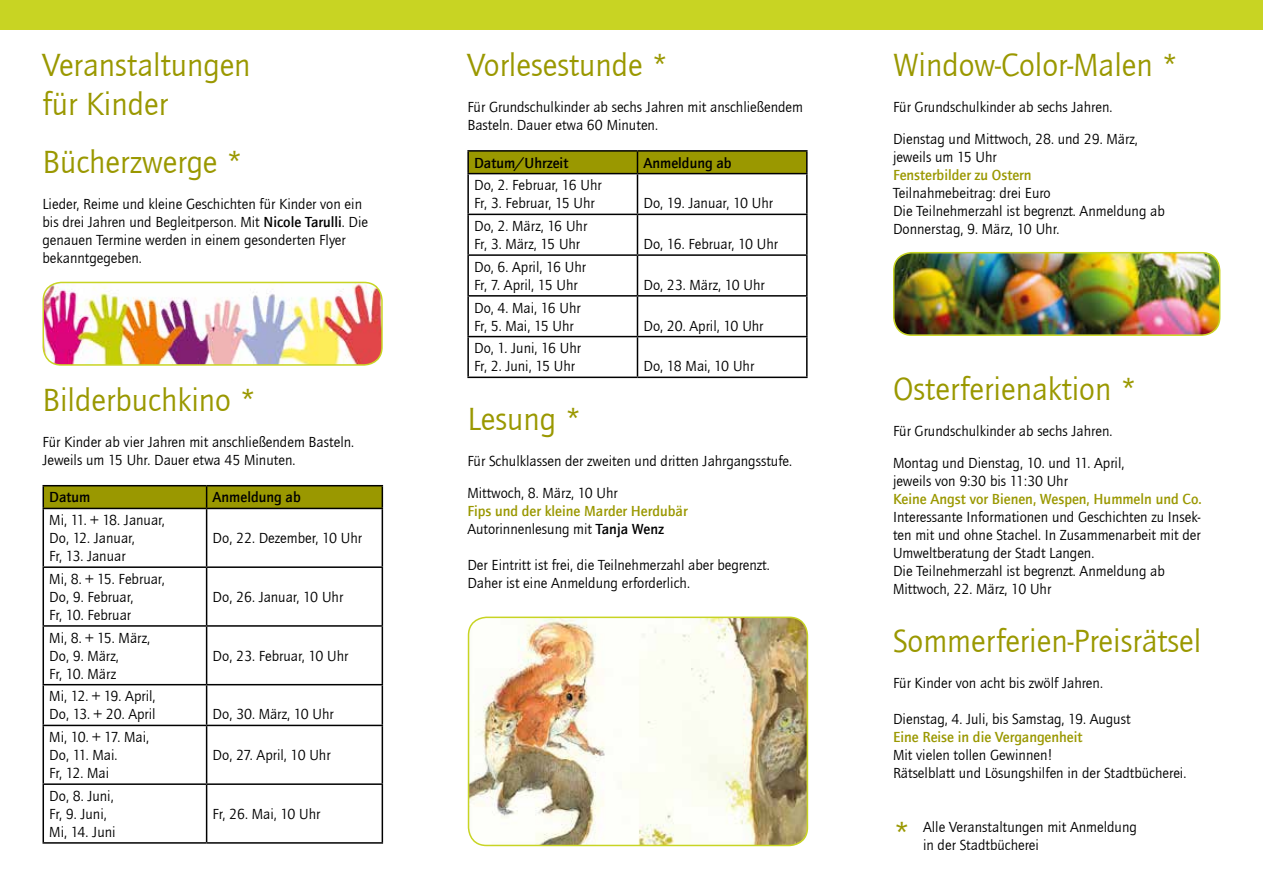
<style>
.page{position:relative;width:1263px;height:893px;background:#fff}
.page>*{position:absolute;margin:0;border:0;box-sizing:border-box;transform-origin:0 0}
.t1{font:33px/39.6px "ITC Quay Sans Com";color:#9a9800}
.t2{font:15px/18px "ITC Quay Sans Com";color:#000}
.t3{font:500 15px/18px "ITC Quay Sans Com";color:#9a9800}
.t4{font:500 15px "ITC Quay Sans Com";color:#000}
.s1{font-weight:500}
.s2{font-weight:400;color:#000}
.s3{color:#000}
</style>
<div class="page">
<div style="left:0;top:0;width:1263px;height:30px;background:#c8d423"></div>
<hr style="left:43px;top:485px;width:164px;height:1px;background:#000">
<hr style="left:207px;top:485px;width:176px;height:1px;background:#000">
<svg style="left:43px;top:486px;width:340px;height:22px;background:#929100"></svg>
<hr style="left:43px;top:508px;width:164px;height:1px;background:#000">
<hr style="left:43px;top:509px;width:1px;height:57px;background:#000">
<hr style="left:207px;top:508px;width:176px;height:1px;background:#000">
<hr style="left:206px;top:509px;width:1px;height:57px;background:#000">
<hr style="left:382px;top:509px;width:1px;height:57px;background:#000">
<hr style="left:43px;top:566px;width:164px;height:2px;background:#000">
<hr style="left:43px;top:568px;width:1px;height:57px;background:#000">
<hr style="left:207px;top:566px;width:176px;height:2px;background:#000">
<hr style="left:206px;top:568px;width:1px;height:57px;background:#000">
<hr style="left:382px;top:568px;width:1px;height:57px;background:#000">
<hr style="left:43px;top:625px;width:164px;height:2px;background:#000">
<hr style="left:43px;top:627px;width:1px;height:57px;background:#000">
<hr style="left:207px;top:625px;width:176px;height:2px;background:#000">
<hr style="left:206px;top:627px;width:1px;height:57px;background:#000">
<hr style="left:382px;top:627px;width:1px;height:57px;background:#000">
<hr style="left:43px;top:684px;width:164px;height:1px;background:#000">
<hr style="left:43px;top:685px;width:1px;height:40px;background:#000">
<hr style="left:207px;top:684px;width:176px;height:1px;background:#000">
<hr style="left:206px;top:685px;width:1px;height:40px;background:#000">
<hr style="left:382px;top:685px;width:1px;height:40px;background:#000">
<hr style="left:43px;top:725px;width:164px;height:1px;background:#000">
<hr style="left:43px;top:726px;width:1px;height:57px;background:#000">
<hr style="left:207px;top:725px;width:176px;height:1px;background:#000">
<hr style="left:206px;top:726px;width:1px;height:57px;background:#000">
<hr style="left:382px;top:726px;width:1px;height:57px;background:#000">
<hr style="left:43px;top:783px;width:164px;height:2px;background:#000">
<hr style="left:43px;top:785px;width:1px;height:57px;background:#000">
<hr style="left:207px;top:783px;width:176px;height:2px;background:#000">
<hr style="left:206px;top:785px;width:1px;height:57px;background:#000">
<hr style="left:382px;top:785px;width:1px;height:57px;background:#000">
<hr style="left:43px;top:842px;width:164px;height:2px;background:#000">
<hr style="left:207px;top:842px;width:176px;height:2px;background:#000">
<hr style="left:467px;top:150px;width:170px;height:2px;background:#000">
<hr style="left:467px;top:152px;width:2px;height:21px;background:#000">
<hr style="left:637px;top:150px;width:170px;height:2px;background:#000">
<svg style="left:468px;top:151px;width:339px;height:22px;background:#939100"></svg>
<hr style="left:467px;top:173px;width:170px;height:1px;background:#000">
<hr style="left:467px;top:174px;width:2px;height:40px;background:#000">
<hr style="left:637px;top:173px;width:170px;height:1px;background:#000">
<hr style="left:637px;top:174px;width:1px;height:40px;background:#000">
<hr style="left:806px;top:174px;width:1px;height:40px;background:#000">
<hr style="left:467px;top:214px;width:170px;height:1px;background:#000">
<hr style="left:467px;top:215px;width:2px;height:39px;background:#000">
<hr style="left:637px;top:214px;width:170px;height:1px;background:#000">
<hr style="left:637px;top:215px;width:1px;height:39px;background:#000">
<hr style="left:806px;top:215px;width:1px;height:39px;background:#000">
<hr style="left:467px;top:254px;width:170px;height:2px;background:#000">
<hr style="left:467px;top:256px;width:2px;height:39px;background:#000">
<hr style="left:637px;top:254px;width:170px;height:2px;background:#000">
<hr style="left:637px;top:256px;width:1px;height:39px;background:#000">
<hr style="left:806px;top:256px;width:1px;height:39px;background:#000">
<hr style="left:467px;top:295px;width:170px;height:2px;background:#000">
<hr style="left:467px;top:297px;width:2px;height:39px;background:#000">
<hr style="left:637px;top:295px;width:170px;height:2px;background:#000">
<hr style="left:637px;top:297px;width:1px;height:39px;background:#000">
<hr style="left:806px;top:297px;width:1px;height:39px;background:#000">
<hr style="left:467px;top:336px;width:170px;height:1px;background:#000">
<hr style="left:467px;top:337px;width:2px;height:40px;background:#000">
<hr style="left:637px;top:336px;width:170px;height:1px;background:#000">
<hr style="left:637px;top:337px;width:1px;height:40px;background:#000">
<hr style="left:806px;top:337px;width:1px;height:40px;background:#000">
<hr style="left:467px;top:377px;width:170px;height:1px;background:#000">
<hr style="left:637px;top:377px;width:170px;height:1px;background:#000">
<img style="left:43px;top:282px;width:339px;height:83px">
<div style="left:43px;top:282px;width:340px;height:84px;border:2px solid #c8d423;border-radius:18px"></div>
<img style="left:468px;top:617px;width:339px;height:228px">
<div style="left:468px;top:617px;width:340px;height:229px;border:2px solid #c8d423;border-radius:18px"></div>
<img style="left:894px;top:253px;width:326px;height:82px">
<div style="left:893px;top:252px;width:327px;height:84px;border:2px solid #c8d423;border-radius:18px"></div>
<h1 class="t1" style="left:43px;top:44px;width:210px">Veranstaltungen für Kinder</h1>
<h1 class="t1" style="left:43px;top:142px;width:202px">Bücherzwerge *</h1>
<p class="t2" style="left:43px;top:195px;width:327px">Lieder, Reime und kleine Geschichten für Kinder von ein bis drei Jahren und Begleitperson. Mit <span class="s1">Nicole Tarulli</span>. Die genauen Termine werden in einem gesonderten Flyer bekanntgegeben.</p>
<h1 class="t1" style="left:43px;top:379px;width:216px">Bilderbuchkino *</h1>
<p class="t2" style="left:43px;top:432px;width:313px">Für Kinder ab vier Jahren mit anschließendem Basteln.<br>Jeweils um 15 Uhr. Dauer etwa 45 Minuten.</p>
<p class="t4" style="left:49px;top:488px;width:43px">Datum</p>
<p class="t4" style="left:213px;top:488px;width:90px">Anmeldung ab</p>
<p class="t2" style="left:49px;top:511px;width:117px">Mi, 11. + 18. Januar,<br>Do, 12. Januar,<br>Fr, 13. Januar</p>
<p class="t2" style="left:213px;top:529px;width:151px">Do, 22. Dezember, 10 Uhr</p>
<p class="t2" style="left:49px;top:570px;width:117px">Mi, 8. + 15. Februar,<br>Do, 9. Februar,<br>Fr, 10. Februar</p>
<p class="t2" style="left:49px;top:628px;width:102px">Mi, 8. + 15. März,<br>Do, 9. März,<br>Fr, 10. März</p>
<p class="t2" style="left:49px;top:687px;width:108px">Mi, 12. + 19. April,<br>Do, 13. + 20. April</p>
<p class="t2" style="left:49px;top:728px;width:101px">Mi, 10. + 17. Mai,<br>Do, 11. Mai.<br>Fr, 12. Mai</p>
<p class="t2" style="left:49px;top:787px;width:68px">Do, 8. Juni,<br>Fr, 9. Juni,<br>Mi, 14. Juni</p>
<p class="t2" style="left:213px;top:588px;width:132px">Do, 26. Januar, 10 Uhr</p>
<p class="t2" style="left:213px;top:646px;width:137px">Do, 23. Februar, 10 Uhr</p>
<p class="t2" style="left:213px;top:705px;width:123px">Do, 30. März, 10 Uhr</p>
<p class="t2" style="left:213px;top:746px;width:120px">Do, 27. April, 10 Uhr</p>
<p class="t2" style="left:213px;top:805px;width:109px">Fr, 26. Mai, 10 Uhr</p>
<h1 class="t1" style="left:467px;top:44px;width:203px">Vorlesestunde *</h1>
<p class="t2" style="left:467px;top:97px;width:337px">Für Grundschulkinder ab sechs Jahren mit anschließendem<br>Basteln. Dauer etwa 60 Minuten.</p>
<p class="t4" style="left:474px;top:153px;width:96px">Datum/Uhrzeit</p>
<p class="t4" style="left:643px;top:153px;width:90px">Anmeldung ab</p>
<p class="t2" style="left:474px;top:176px;width:129px">Do, 2. Februar, 16 Uhr<br>Fr, 3. Februar, 15 Uhr</p>
<p class="t2" style="left:643px;top:194px;width:131px">Do, 19. Januar, 10 Uhr</p>
<p class="t2" style="left:474px;top:217px;width:115px">Do, 2. März, 16 Uhr<br>Fr, 3. März, 15 Uhr</p>
<p class="t2" style="left:474px;top:258px;width:113px">Do, 6. April, 16 Uhr<br>Fr, 7. April, 15 Uhr</p>
<p class="t2" style="left:474px;top:298px;width:108px">Do, 4. Mai, 16 Uhr<br>Fr, 5. Mai, 15 Uhr</p>
<p class="t2" style="left:474px;top:339px;width:108px">Do, 1. Juni, 16 Uhr<br>Fr, 2. Juni, 15 Uhr</p>
<p class="t2" style="left:643px;top:235px;width:136px">Do, 16. Februar, 10 Uhr</p>
<p class="t2" style="left:643px;top:276px;width:123px">Do, 23. März, 10 Uhr</p>
<p class="t2" style="left:643px;top:316px;width:122px">Do, 20. April, 10 Uhr</p>
<p class="t2" style="left:643px;top:357px;width:112px">Do, 18 Mai, 10 Uhr</p>
<h1 class="t1" style="left:467px;top:398px;width:116px">Lesung *</h1>
<p class="t2" style="left:467px;top:444px;width:326px;line-height:32.4px">Für Schulklassen der zweiten und dritten Jahrgangsstufe.<br>Mittwoch, 8. März, 10 Uhr</p>
<p class="t3" style="left:467px;top:502px;width:222px">Fips und der kleine Marder Herdubär<br><span class="s2">Autorinnenlesung mit</span> <span class="s3">Tanja Wenz</span></p>
<p class="t2" style="left:467px;top:556px;width:304px">Der Eintritt ist frei, die Teilnehmerzahl aber begrenzt.<br>Daher ist eine Anmeldung erforderlich.</p>
<h1 class="t1" style="left:893px;top:44px;width:287px">Window-Color-Malen *</h1>
<p class="t2" style="left:893px;top:90px;width:246px;line-height:32.4px">Für Grundschulkinder ab sechs Jahren.<br>Dienstag und Mittwoch, 28. und 29. März,</p>
<p class="t2" style="left:893px;top:148px;width:105px">jeweils um 15 Uhr</p>
<p class="t3" style="left:893px;top:166px;width:140px">Fensterbilder zu Ostern</p>
<p class="t2" style="left:893px;top:184px;width:273px">Teilnahmebeitrag: drei Euro<br>Die Teilnehmerzahl ist begrenzt. Anmeldung ab<br>Donnerstag, 9. März, 10 Uhr.</p>
<h1 class="t1" style="left:893px;top:368px;width:246px">Osterferienaktion *</h1>
<p class="t2" style="left:893px;top:414px;width:233px;line-height:32.4px">Für Grundschulkinder ab sechs Jahren.<br>Montag und Dienstag, 10. und 11. April,</p>
<p class="t2" style="left:893px;top:472px;width:176px">jeweils von 9:30 bis 11:30 Uhr</p>
<p class="t3" style="left:893px;top:490px;width:310px">Keine Angst vor Bienen, Wespen, Hummeln und Co.</p>
<p class="t2" style="left:893px;top:508px;width:309px">Interessante Informationen und Geschichten zu Insek&shy;ten mit und ohne Stachel. In Zusammenarbeit mit der Umweltberatung der Stadt Langen.<br>Die Teilnehmerzahl ist begrenzt. Anmeldung ab Mittwoch, 22. März, 10 Uhr</p>
<h1 class="t1" style="left:893px;top:620px;width:310px">Sommerferien-Preisrätsel</h1>
<p class="t2" style="left:893px;top:673px;width:211px">Für Kinder von acht bis zwölf Jahren.</p>
<p class="t2" style="left:893px;top:709px;width:239px">Dienstag, 4. Juli, bis Samstag, 19. August</p>
<p class="t3" style="left:893px;top:727px;width:191px">Eine Reise in die Vergangenheit</p>
<p class="t2" style="left:893px;top:745px;width:295px">Mit vielen tollen Gewinnen!<br>Rätselblatt und Lösungshilfen in der Stadtbücherei.</p>
<h1 class="t1" style="left:893px;top:813px;width:19px">*</h1>
<p class="t2" style="left:923px;top:817px;width:215px">Alle Veranstaltungen mit Anmeldung in der Stadtbücherei</p>
</div>
